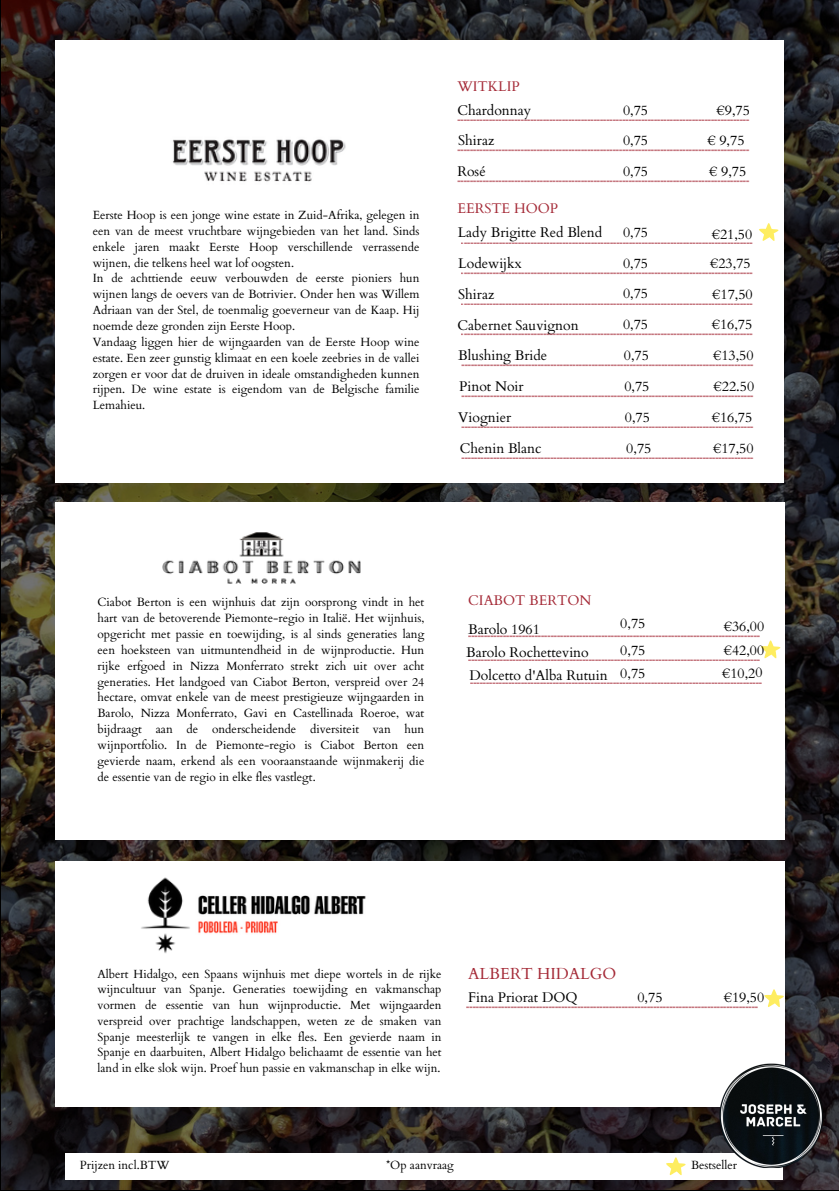
<style>
.page{position:relative;width:839px;height:1191px;background:#fff}
.page>*{position:absolute;margin:0;border:0;box-sizing:border-box;transform-origin:0 0}
.t1{font:16px "Cardo";color:#a52b38}
.t2{font:14px "Cardo";color:#000}
.t3{font:14px "Cardo";color:#a52b38}
.t4{font:11.8px/15.8px "Cardo";color:#000;text-align:justify}
.t5{font:800 10px "Open Sans";color:#a52b38}
</style>
<div class="page">
<img style="left:2px;top:0;width:836px;height:1189px">
<div style="left:55px;top:40px;width:728px;height:443px;background:#fff"></div>
<img style="left:172px;top:139px;width:174px;height:43px">
<div style="left:55px;top:502px;width:729px;height:338px;background:#fff"></div>
<img style="left:162px;top:532px;width:198px;height:52px">
<div style="left:55px;top:861px;width:729px;height:246px;background:#fff"></div>
<img style="left:141px;top:877px;width:49px;height:76px">
<img style="left:198px;top:895px;width:168px;height:39px">
<div style="left:65px;top:1153px;width:717px;height:26px;background:#fff"></div>
<img style="left:699px;top:1049px;width:139px;height:142px">
<svg style="left:759px;top:223px;width:19px;height:18px"></svg>
<svg style="left:761px;top:640px;width:19px;height:18px"></svg>
<svg style="left:764px;top:989px;width:19px;height:18px"></svg>
<svg style="left:666px;top:1157px;width:19px;height:18px"></svg>
<p class="t4" style="left:93px;top:207px;width:328px">Eerste Hoop is een jonge wine estate in Zuid-Afrika, gelegen in een van de meest vruchtbare wijngebieden van het land. Sinds enkele jaren maakt Eerste Hoop verschillende verrassende wijnen, die telkens heel wat lof oogsten.</p>
<h2 class="t4" style="left:93px;top:271px;width:328px">In de achttiende eeuw verbouwden de eerste pioniers hun wijnen langs de oevers van de Botrivier. Onder hen was Willem Adriaan van der Stel, de toenmalig goeverneur van de Kaap. Hij noemde deze gronden zijn Eerste Hoop.</h2>
<h3 class="t4" style="left:93px;top:334px;width:328px">Vandaag liggen hier de wijngaarden van de Eerste Hoop wine estate. Een zeer gunstig klimaat en een koele zeebries in de vallei zorgen er voor dat de druiven in ideale omstandigheden kunnen rijpen. De wine estate is eigendom van de Belgische familie Lemahieu.</h3>
<h3 class="t3" style="left:457px;top:77px;width:64px">WITKLIP</h3>
<h3 class="t2" style="left:457px;top:101px;width:75px">Chardonnay</h3>
<p class="t5" style="left:457px;top:112px;width:293px">--------------------------------------------------------------------------------------------</p>
<p class="t2" style="left:458px;top:132px;width:37px">Shiraz</p>
<p class="t5" style="left:457px;top:142px;width:293px">--------------------------------------------------------------------------------------------</p>
<h3 class="t2" style="left:457px;top:162px;width:30px">Rosé</h3>
<p class="t5" style="left:457px;top:173px;width:293px">--------------------------------------------------------------------------------------------</p>
<h3 class="t3" style="left:457px;top:199px;width:102px">EERSTE HOOP</h3>
<p class="t5" style="left:461px;top:235px;width:293px">--------------------------------------------------------------------------------------------</p>
<h3 class="t2" style="left:458px;top:254px;width:65px">Lodewijkx</h3>
<p class="t5" style="left:461px;top:265px;width:293px">--------------------------------------------------------------------------------------------</p>
<p class="t2" style="left:458px;top:285px;width:37px">Shiraz</p>
<p class="t5" style="left:461px;top:296px;width:293px">--------------------------------------------------------------------------------------------</p>
<h3 class="t2" style="left:457px;top:316px;width:123px">Cabernet Sauvignon</h3>
<p class="t5" style="left:461px;top:327px;width:293px">--------------------------------------------------------------------------------------------</p>
<h3 class="t2" style="left:458px;top:346px;width:90px">Blushing Bride</h3>
<p class="t5" style="left:461px;top:357px;width:293px">--------------------------------------------------------------------------------------------</p>
<p class="t2" style="left:623px;top:101px;width:27px">0,75</p>
<h2 class="t2" style="left:623px;top:132px;width:27px">0,75</h2>
<h3 class="t2" style="left:623px;top:162px;width:27px">0,75</h3>
<h3 class="t2" style="left:716px;top:101px;width:35px">€9,75</h3>
<p class="t2" style="left:707px;top:132px;width:39px">€ 9,75</p>
<h3 class="t2" style="left:709px;top:162px;width:39px">€ 9,75</h3>
<p class="t2" style="left:457px;top:223px;width:146px">Lady Brigitte Red Blend</p>
<p class="t2" style="left:711px;top:225px;width:42px">€21,50</p>
<h3 class="t2" style="left:623px;top:223px;width:27px">0,75</h3>
<h3 class="t2" style="left:623px;top:254px;width:27px">0,75</h3>
<p class="t2" style="left:623px;top:284px;width:27px">0,75</p>
<p class="t2" style="left:623px;top:315px;width:27px">0,75</p>
<h3 class="t2" style="left:624px;top:346px;width:27px">0,75</h3>
<h3 class="t2" style="left:709px;top:254px;width:42px;rotate:-1deg">€23,75</h3>
<h3 class="t2" style="left:712px;top:285px;width:42px">€17,50</h3>
<h3 class="t2" style="left:711px;top:315px;width:42px">€16,75</h3>
<p class="t2" style="left:713px;top:347px;width:42px">€13,50</p>
<h3 class="t2" style="left:459px;top:377px;width:66px">Pinot Noir</h3>
<p class="t5" style="left:461px;top:388px;width:293px">--------------------------------------------------------------------------------------------</p>
<h3 class="t2" style="left:624px;top:377px;width:27px">0,75</h3>
<p class="t2" style="left:713px;top:377px;width:42px">€22.50</p>
<h3 class="t2" style="left:458px;top:408px;width:54px">Viognier</h3>
<p class="t5" style="left:461px;top:419px;width:293px">--------------------------------------------------------------------------------------------</p>
<h3 class="t2" style="left:625px;top:408px;width:27px">0,75</h3>
<h3 class="t2" style="left:711px;top:408px;width:42px">€16,75</h3>
<p class="t2" style="left:459px;top:439px;width:83px">Chenin Blanc</p>
<p class="t5" style="left:461px;top:450px;width:293px">--------------------------------------------------------------------------------------------</p>
<h3 class="t2" style="left:626px;top:439px;width:27px">0,75</h3>
<h3 class="t2" style="left:713px;top:439px;width:42px">€17,50</h3>
<h3 class="t4" style="left:97px;top:595px;width:328px">Ciabot Berton is een wijnhuis dat zijn oorsprong vindt in het hart van de betoverende Piemonte-regio in Italië. Het wijnhuis, opgericht met passie en toewijding, is al sinds generaties lang een hoeksteen van uitmuntendheid in de wijnproductie. Hun rijke erfgoed in Nizza Monferrato strekt zich uit over acht generaties. Het landgoed van Ciabot Berton, verspreid over 24 hectare, omvat enkele van de meest prestigieuze wijngaarden in Barolo, Nizza Monferrato, Gavi en Castellinada Roeroe, wat bijdraagt aan de onderscheidende diversiteit van hun wijnportfolio. In de Piemonte-regio is Ciabot Berton een gevierde naam, erkend als een vooraanstaande wijnmakerij die de essentie van de regio in elke fles vastlegt.</h3>
<h3 class="t3" style="left:468px;top:591px;width:125px">CIABOT BERTON</h3>
<h3 class="t2" style="left:468px;top:620px;width:73px">Barolo 1961</h3>
<p class="t5" style="left:468px;top:629px;width:293px">--------------------------------------------------------------------------------------------</p>
<h3 class="t2" style="left:466px;top:643px;width:124px">Barolo Rochettevino</h3>
<p class="t5" style="left:468px;top:652px;width:293px">--------------------------------------------------------------------------------------------</p>
<p class="t2" style="left:620px;top:614px;width:27px">0,75</p>
<h3 class="t2" style="left:620px;top:641px;width:27px">0,75</h3>
<p class="t2" style="left:723px;top:617px;width:42px">€36,00</p>
<p class="t2" style="left:723px;top:641px;width:42px;rotate:-1deg">€42,00</p>
<h3 class="t2" style="left:721px;top:664px;width:42px;rotate:-1deg">€10,20</h3>
<h3 class="t2" style="left:620px;top:664px;width:27px">0,75</h3>
<h3 class="t2" style="left:469px;top:667px;width:140px">Dolcetto d'Alba Rutuin</h3>
<p class="t5" style="left:470px;top:675px;width:293px">--------------------------------------------------------------------------------------------</p>
<h3 class="t4" style="left:97px;top:966px;width:345px">Albert Hidalgo, een Spaans wijnhuis met diepe wortels in de rijke wijncultuur van Spanje. Generaties toewijding en vakmanschap vormen de essentie van hun wijnproductie. Met wijngaarden verspreid over prachtige landschappen, weten ze de smaken van Spanje meesterlijk te vangen in elke fles. Een gevierde naam in Spanje en daarbuiten, Albert Hidalgo belichaamt de essentie van het land in elke slok wijn. Proef hun passie en vakmanschap in elke wijn.</h3>
<h3 class="t1" style="left:468px;top:963px;width:150px">ALBERT HIDALGO</h3>
<p class="t2" style="left:637px;top:988px;width:27px">0,75</p>
<h3 class="t2" style="left:723px;top:988px;width:42px">€19,50</h3>
<h3 class="t2" style="left:468px;top:988px;width:111px">Fina Priorat DOQ</h3>
<p class="t5" style="left:466px;top:999px;width:293px">--------------------------------------------------------------------------------------------</p>
<h2 class="t4" style="left:80px;top:1158px;width:91px">Prijzen incl.BTW</h2>
<h3 class="t4" style="left:386px;top:1158px;width:69px">*Op aanvraag</h3>
<h3 class="t4" style="left:691px;top:1158px;width:47px">Bestseller</h3>
</div>
